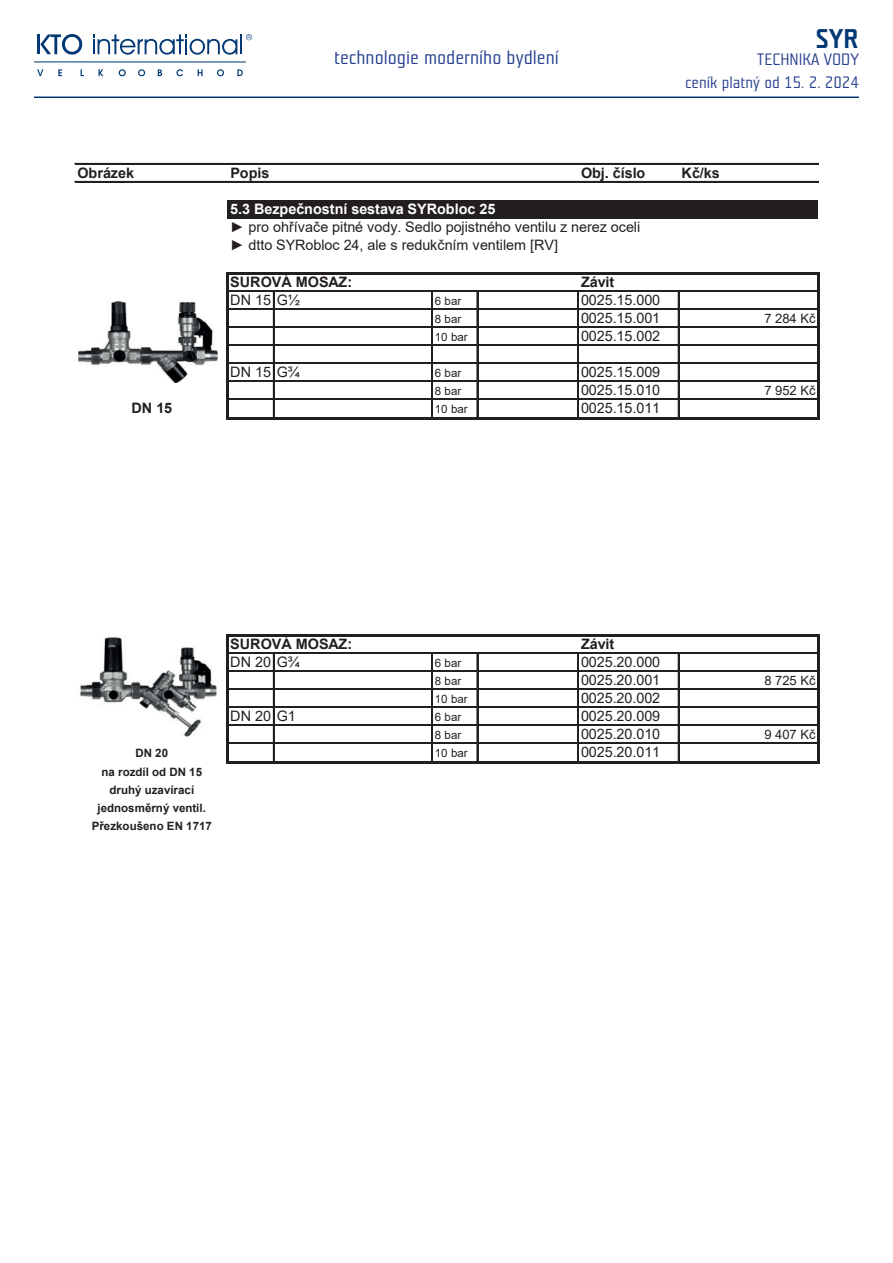
<style>
.page{position:relative;width:893px;height:1263px;background:#fff}
.page>*{position:absolute;margin:0;border:0;box-sizing:border-box;transform-origin:0 0}
.t1{font:700 27px "Teuton Mager";color:#013874}
.t2{font:19.5px "Teuton Mager";color:#253f8e}
.t3{font:16.5px "Teuton Mager";color:#253f8e}
.t4{font:14.4px/18px "Arial";letter-spacing:-.005em;color:#231f20}
.t5{font:700 14.4px "Arial";letter-spacing:-.005em;color:#231f20}
.t6{font:700 14.4px "Arial";letter-spacing:-.005em;color:#fff}
.t7{font:12.9px "Arial";color:#231f20}
.t8{font:700 11.55px/18px "Arial";color:#231f20;text-align:center}
.t9{font:11.55px "Arial";letter-spacing:.005em;color:#231f20}
</style>
<div class="page">
<svg style="left:37px;top:69px;width:6px;height:7px"></svg>
<svg style="left:58px;top:69px;width:4px;height:7px"></svg>
<svg style="left:98px;top:69px;width:5px;height:7px"></svg>
<svg style="left:119px;top:69px;width:7px;height:7px"></svg>
<svg style="left:138px;top:69px;width:7px;height:7px"></svg>
<svg style="left:158px;top:69px;width:4px;height:7px"></svg>
<svg style="left:176px;top:69px;width:7px;height:7px"></svg>
<svg style="left:198px;top:69px;width:5px;height:7px"></svg>
<svg style="left:217px;top:69px;width:7px;height:7px"></svg>
<svg style="left:237px;top:69px;width:6px;height:7px"></svg>
<hr style="left:34px;top:61px;width:212px;height:1px;background:#013874">
<hr style="left:240px;top:34px;width:2px;height:20px;background:#013874">
<svg style="left:93px;top:34px;width:144px;height:21px"></svg>
<hr style="left:37px;top:34px;width:3px;height:20px;background:#013874">
<svg style="left:40px;top:34px;width:42px;height:21px"></svg>
<svg style="left:246px;top:34px;width:6px;height:6px"></svg>
<hr style="left:34px;top:97px;width:825px;height:1px;background:#013874">
<div style="left:228px;top:200px;width:590px;height:18px;background:#231f20"></div>
<hr style="left:226px;top:272px;width:3px;height:148px;background:#231f20">
<hr style="left:817px;top:275px;width:2px;height:145px;background:#231f20">
<hr style="left:273px;top:292px;width:2px;height:125px;background:#231f20">
<hr style="left:431px;top:292px;width:1px;height:125px;background:#231f20">
<hr style="left:432px;top:292px;width:1px;height:125px;background:#231f20">
<hr style="left:477px;top:292px;width:1px;height:125px;background:#231f20">
<hr style="left:577px;top:292px;width:1px;height:125px;background:#231f20">
<hr style="left:578px;top:292px;width:1px;height:125px;background:#231f20">
<hr style="left:678px;top:292px;width:2px;height:125px;background:#231f20">
<hr style="left:226px;top:634px;width:3px;height:130px;background:#231f20">
<hr style="left:817px;top:637px;width:2px;height:127px;background:#231f20">
<hr style="left:273px;top:654px;width:2px;height:107px;background:#231f20">
<hr style="left:431px;top:654px;width:1px;height:107px;background:#231f20">
<hr style="left:432px;top:654px;width:1px;height:107px;background:#231f20">
<hr style="left:477px;top:654px;width:1px;height:107px;background:#231f20">
<hr style="left:577px;top:654px;width:1px;height:107px;background:#231f20">
<hr style="left:578px;top:654px;width:1px;height:107px;background:#231f20">
<hr style="left:678px;top:654px;width:2px;height:107px;background:#231f20">
<hr style="left:75px;top:163px;width:743px;height:2px;background:#231f20">
<hr style="left:75px;top:181px;width:743px;height:2px;background:#231f20">
<hr style="left:229px;top:272px;width:590px;height:3px;background:#231f20">
<hr style="left:229px;top:290px;width:588px;height:2px;background:#231f20">
<hr style="left:229px;top:308px;width:588px;height:2px;background:#231f20">
<hr style="left:229px;top:326px;width:588px;height:2px;background:#231f20">
<hr style="left:229px;top:344px;width:588px;height:2px;background:#231f20">
<hr style="left:229px;top:362px;width:588px;height:2px;background:#231f20">
<hr style="left:229px;top:380px;width:588px;height:2px;background:#231f20">
<hr style="left:229px;top:398px;width:588px;height:2px;background:#231f20">
<hr style="left:229px;top:417px;width:590px;height:3px;background:#231f20">
<hr style="left:229px;top:634px;width:590px;height:3px;background:#231f20">
<hr style="left:229px;top:652px;width:588px;height:1px;background:#231f20">
<hr style="left:229px;top:653px;width:588px;height:1px;background:#231f20">
<hr style="left:229px;top:670px;width:588px;height:1px;background:#231f20">
<hr style="left:229px;top:671px;width:588px;height:1px;background:#231f20">
<hr style="left:229px;top:688px;width:588px;height:1px;background:#231f20">
<hr style="left:229px;top:689px;width:588px;height:1px;background:#231f20">
<hr style="left:229px;top:706px;width:588px;height:1px;background:#231f20">
<hr style="left:229px;top:707px;width:588px;height:1px;background:#231f20">
<hr style="left:229px;top:724px;width:588px;height:1px;background:#231f20">
<hr style="left:229px;top:725px;width:588px;height:1px;background:#231f20">
<hr style="left:229px;top:742px;width:588px;height:1px;background:#231f20">
<hr style="left:229px;top:743px;width:588px;height:1px;background:#231f20">
<hr style="left:229px;top:761px;width:590px;height:3px;background:#231f20">
<img style="left:79px;top:301px;width:139px;height:82px">
<img style="left:80px;top:636px;width:138px;height:101px">
<h2 class="t2" style="left:334px;top:47px;width:226px">technologie moderního bydlení</h2>
<h1 class="t1" style="left:816px;top:25px;width:45px">SYR</h1>
<p class="t3" style="left:757px;top:52px;width:104px">TECHNIKA VODY</p>
<p class="t3" style="left:685px;top:74px;width:175px">ceník platný od 15. 2. 2024</p>
<p class="t5" style="left:77px;top:163px;width:58px">Obrázek</p>
<p class="t5" style="left:230px;top:163px;width:41px">Popis</p>
<p class="t5" style="left:581px;top:163px;width:66px">Obj. číslo</p>
<p class="t5" style="left:682px;top:163px;width:40px">Kč/ks</p>
<p class="t6" style="left:230px;top:199px;width:267px">5.3 Bezpečnostní sestava SYRobloc 25</p>
<p class="t4" style="left:230px;top:218px;width:411px">► pro ohřívače pitné vody. Sedlo pojistného ventilu z nerez oceli ► dtto SYRobloc 24, ale s redukčním ventilem [RV]</p>
<p class="t5" style="left:230px;top:272px;width:123px">SUROVÁ MOSAZ:</p>
<p class="t5" style="left:581px;top:272px;width:35px">Závit</p>
<p class="t4" style="left:230px;top:291px;width:71px">DN 15 G½</p>
<p class="t9" style="left:435px;top:293px;width:28px">6 bar</p>
<p class="t4" style="left:581px;top:291px;width:81px">0025.15.000</p>
<p class="t9" style="left:435px;top:311px;width:28px">8 bar</p>
<p class="t4" style="left:581px;top:309px;width:81px">0025.15.001</p>
<p class="t7" style="left:764px;top:310px;width:53px">7 284 Kč</p>
<p class="t9" style="left:435px;top:329px;width:34px">10 bar</p>
<p class="t4" style="left:581px;top:327px;width:81px">0025.15.002</p>
<p class="t4" style="left:230px;top:363px;width:71px">DN 15 G¾</p>
<p class="t9" style="left:435px;top:365px;width:28px">6 bar</p>
<p class="t4" style="left:581px;top:363px;width:81px">0025.15.009</p>
<p class="t9" style="left:435px;top:383px;width:28px">8 bar</p>
<p class="t4" style="left:581px;top:381px;width:81px">0025.15.010</p>
<p class="t7" style="left:764px;top:382px;width:53px">7 952 Kč</p>
<p class="t5" style="left:131px;top:397px;width:42px">DN 15</p>
<p class="t9" style="left:435px;top:401px;width:34px">10 bar</p>
<p class="t4" style="left:581px;top:399px;width:81px">0025.15.011</p>
<p class="t5" style="left:230px;top:634px;width:123px">SUROVÁ MOSAZ:</p>
<p class="t5" style="left:581px;top:634px;width:35px">Závit</p>
<p class="t4" style="left:230px;top:653px;width:71px">DN 20 G¾</p>
<p class="t9" style="left:435px;top:655px;width:28px">6 bar</p>
<p class="t4" style="left:581px;top:653px;width:81px">0025.20.000</p>
<p class="t9" style="left:435px;top:673px;width:28px">8 bar</p>
<p class="t4" style="left:581px;top:671px;width:81px">0025.20.001</p>
<p class="t7" style="left:764px;top:672px;width:53px">8 725 Kč</p>
<p class="t9" style="left:435px;top:691px;width:34px">10 bar</p>
<p class="t4" style="left:581px;top:689px;width:81px">0025.20.002</p>
<p class="t4" style="left:230px;top:707px;width:67px">DN 20 G1</p>
<p class="t9" style="left:435px;top:709px;width:28px">6 bar</p>
<p class="t4" style="left:581px;top:707px;width:81px">0025.20.009</p>
<p class="t9" style="left:435px;top:727px;width:28px">8 bar</p>
<p class="t4" style="left:581px;top:725px;width:81px">0025.20.010</p>
<p class="t7" style="left:764px;top:726px;width:53px">9 407 Kč</p>
<p class="t8" style="left:135px;top:744px;width:34px">DN 20</p>
<p class="t9" style="left:435px;top:745px;width:34px">10 bar</p>
<p class="t4" style="left:581px;top:743px;width:81px">0025.20.011</p>
<p class="t8" style="left:92px;top:763px;width:122px">na rozdíl od DN 15 druhý uzavírací jednosměrný ventil.<br>Přezkoušeno EN 1717</p>
</div>
